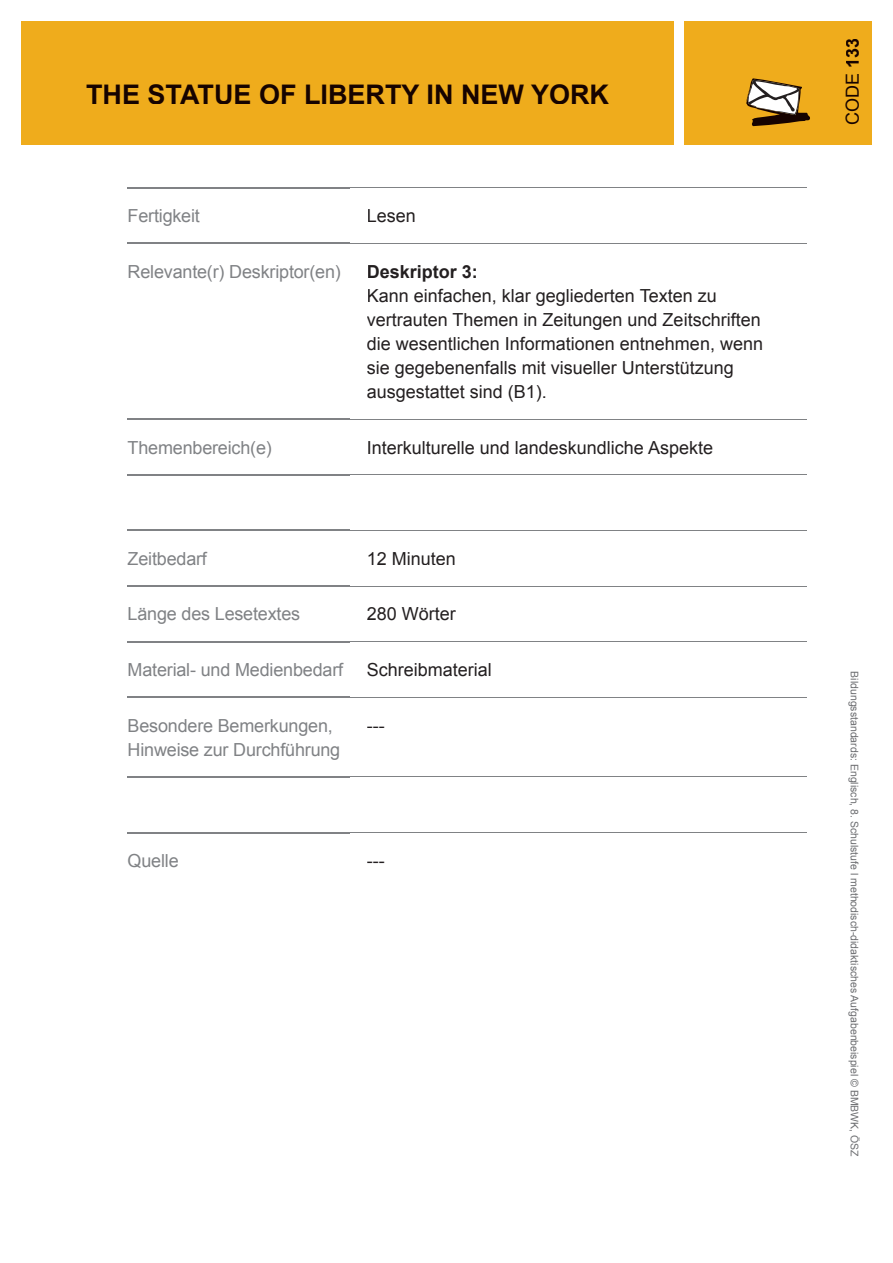
<style>
.page{position:relative;width:893px;height:1263px;background:#fff}
.page>*{position:absolute;margin:0;border:0;box-sizing:border-box;transform-origin:0 0}
.t1{font:700 27px "Arial";color:#160300}
.t2{font:18px/24px "Arial";color:#231f20}
.t3{font:18px/24px "Arial";letter-spacing:-.01em;color:#808285}
.t4{font:700 18px "Arial";color:#231f20}
.t5{font:18px "Arial";color:#160300}
.t6{font:10.5px "Arial";color:#6c6d70}
.s1{font-weight:700}
</style>
<div class="page">
<div style="left:685px;top:21px;width:187px;height:124px;background:#efac1c"></div>
<div style="left:21px;top:21px;width:652px;height:124px;background:#efac1c"></div>
<svg style="left:746px;top:78px;width:64px;height:48px"></svg>
<hr style="left:128px;top:187px;width:222px;height:2px;background:#808285">
<hr style="left:128px;top:243px;width:222px;height:1px;background:#808285">
<hr style="left:128px;top:418px;width:222px;height:2px;background:#808285">
<hr style="left:128px;top:474px;width:222px;height:1px;background:#808285">
<hr style="left:128px;top:530px;width:222px;height:1px;background:#808285">
<hr style="left:128px;top:585px;width:222px;height:2px;background:#808285">
<hr style="left:128px;top:641px;width:222px;height:1px;background:#808285">
<hr style="left:128px;top:696px;width:222px;height:2px;background:#808285">
<hr style="left:128px;top:776px;width:222px;height:2px;background:#808285">
<hr style="left:128px;top:832px;width:222px;height:1px;background:#808285">
<hr style="left:367px;top:188px;width:439px;height:1px;background:#808285">
<svg style="left:350px;top:243px;width:17px;height:1px"></svg>
<hr style="left:367px;top:243px;width:439px;height:1px;background:#808285">
<svg style="left:350px;top:419px;width:17px;height:1px"></svg>
<hr style="left:367px;top:419px;width:439px;height:1px;background:#808285">
<hr style="left:367px;top:475px;width:439px;height:1px;background:#808285">
<svg style="left:350px;top:530px;width:17px;height:1px"></svg>
<hr style="left:367px;top:530px;width:439px;height:1px;background:#808285">
<svg style="left:350px;top:586px;width:17px;height:1px"></svg>
<hr style="left:367px;top:586px;width:439px;height:1px;background:#808285">
<svg style="left:350px;top:641px;width:17px;height:1px"></svg>
<hr style="left:367px;top:641px;width:439px;height:1px;background:#808285">
<svg style="left:350px;top:697px;width:17px;height:1px"></svg>
<hr style="left:367px;top:697px;width:439px;height:1px;background:#808285">
<hr style="left:367px;top:777px;width:439px;height:1px;background:#808285">
<svg style="left:350px;top:832px;width:17px;height:1px"></svg>
<hr style="left:367px;top:832px;width:439px;height:1px;background:#808285">
<h1 class="t1" style="left:86px;top:76px;width:524px">THE STATUE OF LIBERTY IN NEW YORK</h1>
<p class="t3" style="left:128px;top:204px;width:74px">Fertigkeit</p>
<p class="t2" style="left:367px;top:204px;width:51px">Lesen</p>
<p class="t3" style="left:128px;top:260px;width:215px">Relevante(r) Deskriptor(en)</p>
<p class="t4" style="left:367px;top:260px;width:113px">Deskriptor 3:</p>
<p class="t2" style="left:367px;top:284px;width:398px">Kann einfachen, klar gegliederten Texten zu vertrauten Themen in Zeitungen und Zeitschriften die wesentlichen Informationen entnehmen, wenn sie gegebenenfalls mit visueller Unterstützung ausgestattet sind (B1).</p>
<p class="t3" style="left:128px;top:435px;width:146px">Themenbereich(e)</p>
<p class="t2" style="left:367px;top:435px;width:348px">Interkulturelle und landeskundliche Aspekte</p>
<p class="t3" style="left:128px;top:547px;width:81px">Zeitbedarf</p>
<p class="t2" style="left:367px;top:547px;width:91px">12 Minuten</p>
<p class="t3" style="left:128px;top:602px;width:174px">Länge des Lesetextes</p>
<p class="t2" style="left:367px;top:602px;width:91px">280 Wörter</p>
<p class="t3" style="left:128px;top:658px;width:217px">Material- und Medienbedarf</p>
<p class="t2" style="left:367px;top:658px;width:127px">Schreibmaterial</p>
<p class="t3" style="left:128px;top:713px;width:214px">Besondere Bemerkungen,<br>Hinweise zur Durchführung</p>
<p class="t2" style="left:367px;top:713px;width:19px">---</p>
<p class="t3" style="left:128px;top:849px;width:53px">Quelle</p>
<p class="t2" style="left:367px;top:849px;width:19px">---</p>
<p class="t5" style="left:841px;top:125px;width:89px;rotate:-90deg">CODE <span class="s1">133</span></p>
<p class="t6" style="left:861px;top:671px;width:487px;rotate:90deg">Bildungsstandards: Englisch, 8. Schulstufe l methodisch-didaktisches Aufgabenbeispiel © BMBWK, ÖSZ</p>
</div>
